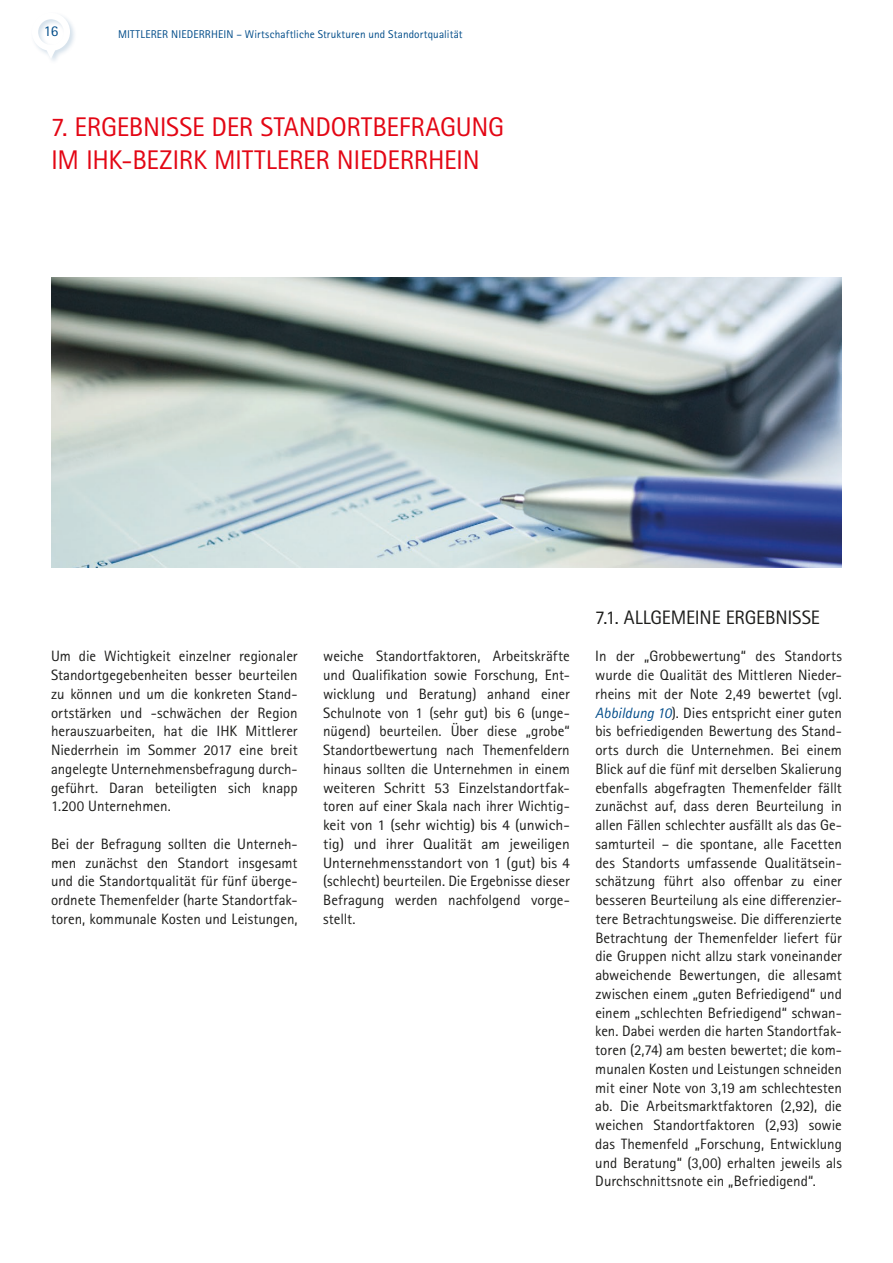
<style>
.page{position:relative;width:893px;height:1263px;background:#fff}
.page>*{position:absolute;margin:0;border:0;box-sizing:border-box;transform-origin:0 0}
.t1{font:27px/33px "Rotis Sans Serif Pro";letter-spacing:-.01em;color:#e30614}
.t2{font:19.5px "Rotis Sans Serif Pro";letter-spacing:-.01em;color:#1d1d1b}
.t3{font:15px/18.8px "Rotis Sans Serif Pro";color:#1d1d1b;text-align:justify}
.t4{font:15px "Rotis Sans Serif Pro";color:#004c89}
.t5{font:11.25px "Rotis Sans Serif Pro";letter-spacing:.01em;color:#004c89}
.s1{font-style:italic;color:#004c89}
</style>
<div class="page">
<div style="left:30px;top:11px;width:48px;height:55px;background:#004c89;opacity:.18"></div>
<svg style="left:32px;top:13px;width:38px;height:46px"></svg>
<img style="left:51px;top:277px;width:791px;height:291px">
<p class="t4" style="left:44px;top:22px;width:16px">16</p>
<p class="t5" style="left:118px;top:27px;width:346px">MITTLERER NIEDERRHEIN – Wirtschaftliche Strukturen und Standortqualität</p>
<h1 class="t1" style="left:51px;top:111px;width:455px">7. ERGEBNISSE DER STANDORTBEFRAGUNG<br>IM IHK-BEZIRK MITTLERER NIEDERRHEIN</h1>
<p class="t3" style="left:51px;top:647px;width:248px">Um die Wichtigkeit einzelner regionaler Standortgegebenheiten besser beurteilen zu können und um die konkreten Stand&shy;ortstärken und -schwächen der Region herauszuarbeiten, hat die IHK Mittlerer Niederrhein im Sommer 2017 eine breit angelegte Unternehmensbefragung durch&shy;geführt. Daran beteiligten sich knapp 1.200 Unternehmen.</p>
<p class="t3" style="left:51px;top:834px;width:248px">Bei der Befragung sollten die Unterneh&shy;men zunächst den Standort insgesamt und die Standortqualität für fünf überge&shy;ordnete Themenfelder (harte Standortfak&shy;toren, kommunale Kosten und Leistungen,</p>
<p class="t3" style="left:323px;top:647px;width:248px">weiche Standortfaktoren, Arbeitskräfte und Qualifikation sowie Forschung, Ent&shy;wicklung und Beratung) anhand einer Schulnote von 1 (sehr gut) bis 6 (unge&shy;nügend) beurteilen. Über diese „grobe“ Standortbewertung nach Themenfeldern hinaus sollten die Unternehmen in einem weiteren Schritt 53 Einzelstandortfak&shy;toren auf einer Skala nach ihrer Wichtig&shy;keit von 1 (sehr wichtig) bis 4 (unwich&shy;tig) und ihrer Qualität am jeweiligen Unternehmensstandort von 1 (gut) bis 4 (schlecht) beurteilen. Die Ergebnisse dieser Befragung werden nachfolgend vorge&shy;stellt.</p>
<h2 class="t2" style="left:595px;top:606px;width:226px">7.1. ALLGEMEINE ERGEBNISSE</h2>
<p class="t3" style="left:595px;top:647px;width:248px">In der „Grobbewertung“ des Standorts wurde die Qualität des Mittleren Nieder&shy;rheins mit der Note 2,49 bewertet (vgl.<br><span class="s1">Abbildung 10</span>). Dies entspricht einer guten bis befriedigenden Bewertung des Stand&shy;orts durch die Unternehmen. Bei einem Blick auf die fünf mit derselben Skalierung ebenfalls abgefragten Themenfelder fällt zunächst auf, dass deren Beurteilung in allen Fällen schlechter ausfällt als das Ge&shy;samturteil – die spontane, alle Facetten des Standorts umfassende Qualitätsein&shy;schätzung führt also offenbar zu einer besseren Beurteilung als eine differenzier&shy;tere Betrachtungsweise. Die differenzierte Betrachtung der Themenfelder liefert für die Gruppen nicht allzu stark voneinander abweichende Bewertungen, die allesamt zwischen einem „guten Befriedigend“ und einem „schlechten Befriedigend“ schwan&shy;ken. Dabei werden die harten Standortfak&shy;toren (2,74) am besten bewertet; die kom&shy;munalen Kosten und Leistungen schneiden mit einer Note von 3,19 am schlechtesten ab. Die Arbeitsmarktfaktoren (2,92), die weichen Standortfaktoren (2,93) sowie das Themenfeld „Forschung, Entwicklung und Beratung“ (3,00) erhalten jeweils als Durchschnittsnote ein „Befriedigend“.</p>
</div>
